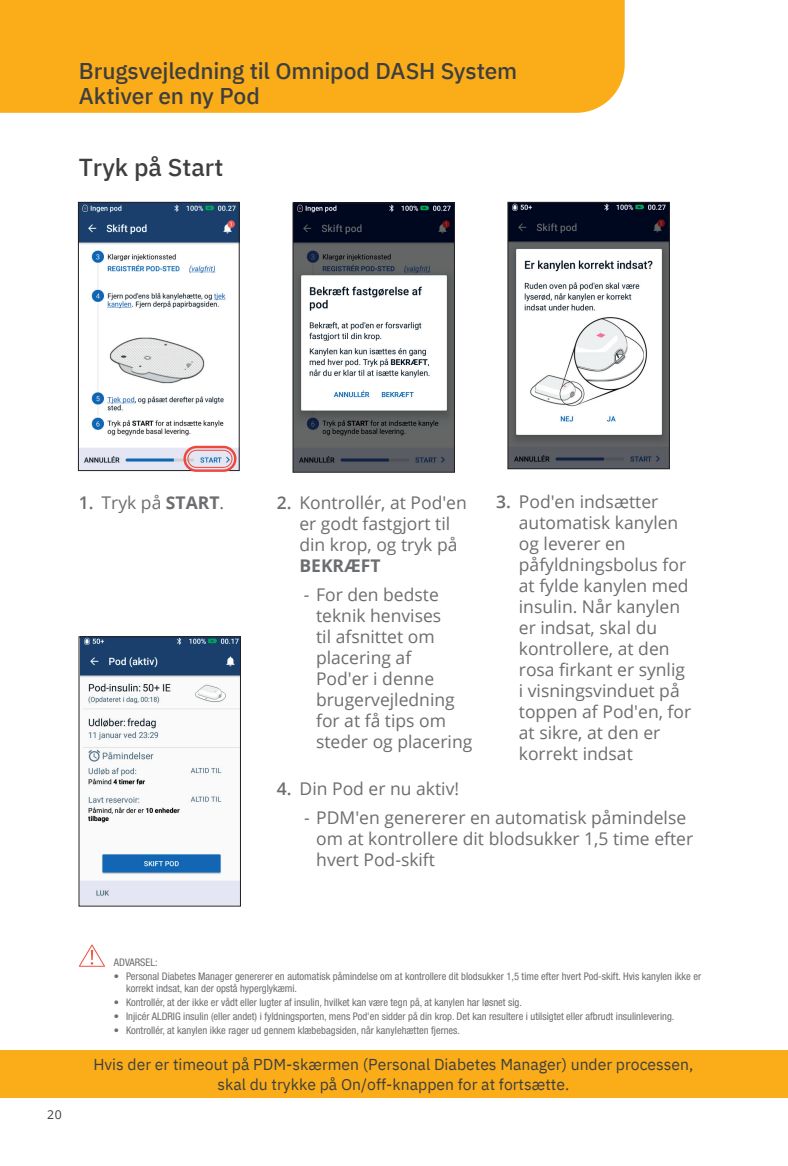
<style>
.page{position:relative;width:788px;height:1166px;background:#fff}
.page>*{position:absolute;margin:0;border:0;box-sizing:border-box;transform-origin:0 0}
.Subhead{font:500 24.5px "IBM Plex Sans";color:#3e3e3f}
.Header_Small_Left{font:500 22.75px/25.4px "IBM Plex Sans";letter-spacing:-.005em;color:#3e3e3f}
.Header_Small_Left-2{font:500 22.75px/25.4px "IBM Plex Sans";letter-spacing:.035em;color:#3e3e3f}
.t1{font:17.5px/21px "Open Sans";color:#6c6d70}
.t2{font:15.75px/20.1px "IBM Plex Sans";color:#3e3e3f;text-align:center}
.t3{font:12.25px "Open Sans";color:#3e3e3f}
.Legal_copy{font:condensed 10.5px/12.6px "Helvetica Neue LT Std";color:#6c6d70}
.s1{font-weight:600}
.s2{font-weight:700}
</style>
<div class="page">
<div style="left:0;top:0;width:624px;height:113px;background:#faad19"></div>
<div style="left:0;top:1050px;width:788px;height:47px;background:#faad19"></div>
<img style="left:81px;top:638px;width:158px;height:266px">
<div style="left:79px;top:636px;width:162px;height:270px;border:1px solid #231f20"></div>
<img style="left:295px;top:205px;width:157px;height:265px">
<div style="left:293px;top:203px;width:161px;height:269px;border:1px solid #231f20"></div>
<img style="left:509px;top:204px;width:158px;height:263px">
<div style="left:507px;top:202px;width:162px;height:267px;border:1px solid #231f20"></div>
<img style="left:80px;top:204px;width:157px;height:265px">
<div style="left:78px;top:202px;width:161px;height:269px;border:1px solid #231f20"></div>
<div style="left:183px;top:446px;width:53px;height:26px;border:2px solid #ef473c;border-radius:12px"></div>
<div style="left:187px;top:450px;width:45px;height:18px;border:1px solid #ef473c;border-radius:9px"></div>
<svg style="left:79px;top:944px;width:26px;height:22px"></svg>
<p class="Header_Small_Left" style="left:79px;top:56px;width:440px">Brugsvejledning til Omnipod DASH System<br>Aktiver en ny Pod</p>
<h2 class="Header_Small_Left-2" style="left:79px;top:57px;width:77px">XXXXX<br>XXXX</h2>
<p class="Subhead" style="left:79px;top:149px;width:146px">Tryk på Start</p>
<p class="t1" style="left:79px;top:492px;width:147px"><span class="s1">1.</span> Tryk på <span class="s2">START</span>.</p>
<p class="t1" style="left:299px;top:491px;width:169px;text-indent:-23px"><span class="s1">2.</span> Kontrollér, at Pod'en er godt fastgjort til din krop, og tryk på<br><span class="s2">BEKRÆFT</span></p>
<p class="t1" style="left:316px;top:583px;width:158px;text-indent:-12px">- For den bedste teknik henvises<br>til afsnittet om placering af<br>Pod'er i denne brugervejledning for at få tips om steder og placering</p>
<p class="t1" style="left:519px;top:491px;width:174px;text-indent:-23px"><span class="s1">3.</span> Pod'en indsætter automatisk kanylen og leverer en påfyldningsbolus for at fylde kanylen med insulin. Når kanylen er indsat, skal du kontrollere, at den rosa firkant er synlig i visningsvinduet på toppen af Pod'en, for at sikre, at den er korrekt indsat</p>
<p class="t1" style="left:277px;top:778px;width:184px"><span class="s1">4.</span> Din Pod er nu aktiv!</p>
<p class="t1" style="left:316px;top:807px;width:378px;text-indent:-12px">- PDM'en genererer en automatisk påmindelse om at kontrollere dit blodsukker 1,5 time efter hvert Pod-skift</p>
<p class="t3" style="left:47px;top:1105px;width:16px">20</p>
<p class="Legal_copy" style="left:114px;top:955px;width:45px">ADVARSEL:</p>
<p class="Legal_copy" style="left:126px;top:969px;width:576px;text-indent:-12px">• Personal Diabetes Manager genererer en automatisk påmindelse om at kontrollere dit blodsukker 1,5 time efter hvert Pod-skift. Hvis kanylen ikke er korrekt indsat, kan der opstå hyperglykæmi.</p>
<p class="Legal_copy" style="left:114px;top:996px;width:409px">• Kontrollér, at der ikke er vådt eller lugter af insulin, hvilket kan være tegn på, at kanylen har løsnet sig.</p>
<p class="Legal_copy" style="left:114px;top:1010px;width:562px">• Injicér ALDRIG insulin (eller andet) i fyldningsporten, mens Pod'en sidder på din krop. Det kan resultere i utilsigtet eller afbrudt insulinlevering.</p>
<p class="Legal_copy" style="left:114px;top:1023px;width:347px">• Kontrollér, at kanylen ikke rager ud gennem klæbebagsiden, når kanylehætten fjernes.</p>
<p class="t2" style="left:93px;top:1053px;width:601px">Hvis der er timeout på PDM-skærmen (Personal Diabetes Manager) under processen, skal du trykke på On/off-knappen for at fortsætte.</p>
</div>
